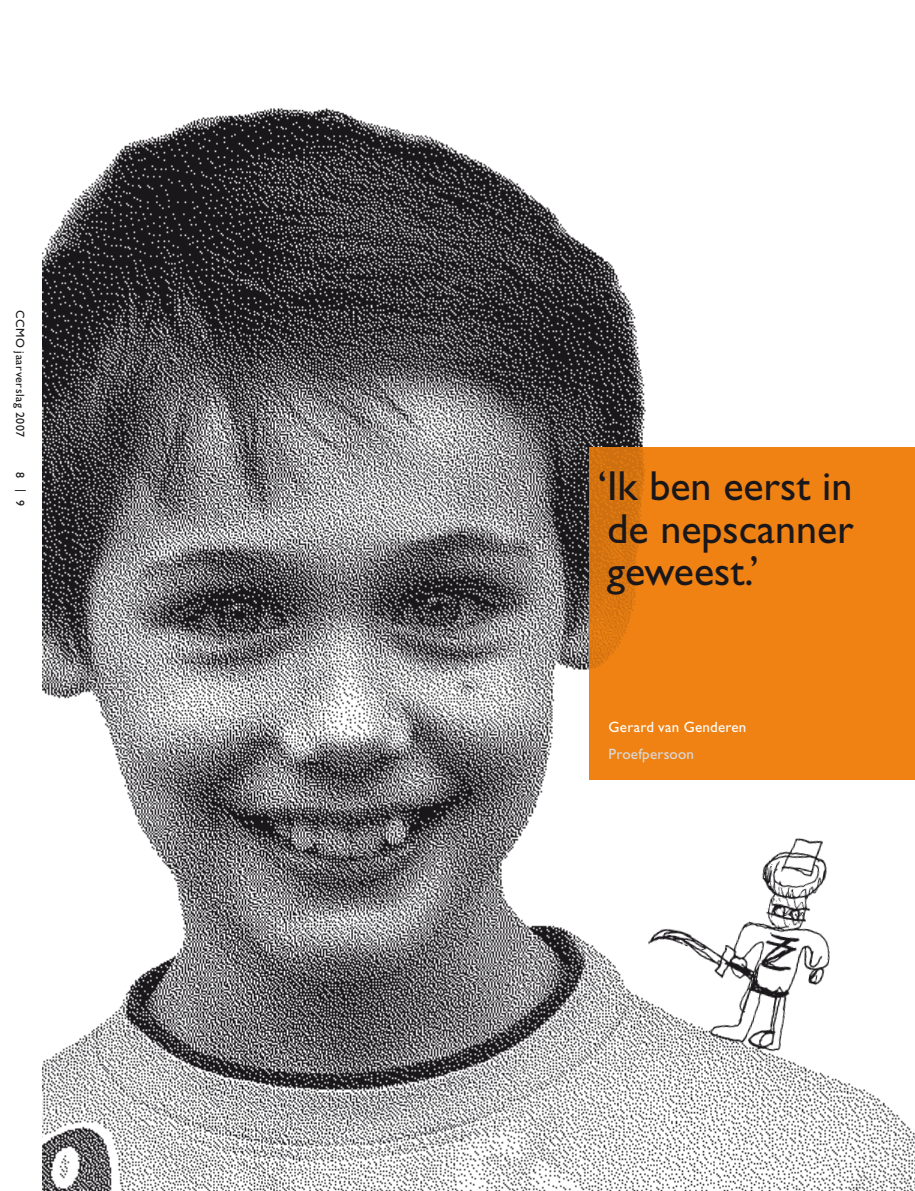
<style>
.page{position:relative;width:915px;height:1191px;background:#fff}
.page>*{position:absolute;margin:0;border:0;box-sizing:border-box;transform-origin:0 0}
.t1{font:42px/42.5px "Gill Sans";color:#1a171b;text-align:justify}
.t2{font:15px "Gill Sans";letter-spacing:.015em;color:#fff}
.t3{font:15px "Gill Sans";letter-spacing:.015em;color:#d9dadb}
.t4{font:12px "Gill Sans";letter-spacing:.045em;color:#1a171b}
</style>
<div class="page">
<img style="left:43px;top:108px;width:871px;height:1083px">
<img style="left:589px;top:446px;width:325px;height:333px">
<img style="left:602px;top:795px;width:284px;height:280px">
<p class="t4" style="left:27px;top:310px;width:129px;rotate:90deg">ccmo jaarverslag 2007</p>
<p class="t4" style="left:27px;top:472px;width:35px;rotate:90deg">8 | 9</p>
<p class="t1" style="left:597px;top:465px;width:257px">‘Ik ben eerst in de nepscanner geweest.’</p>
<p class="t2" style="left:608px;top:718px;width:139px">Gerard van Genderen</p>
<p class="t3" style="left:608px;top:745px;width:87px">Proefpersoon</p>
</div>
